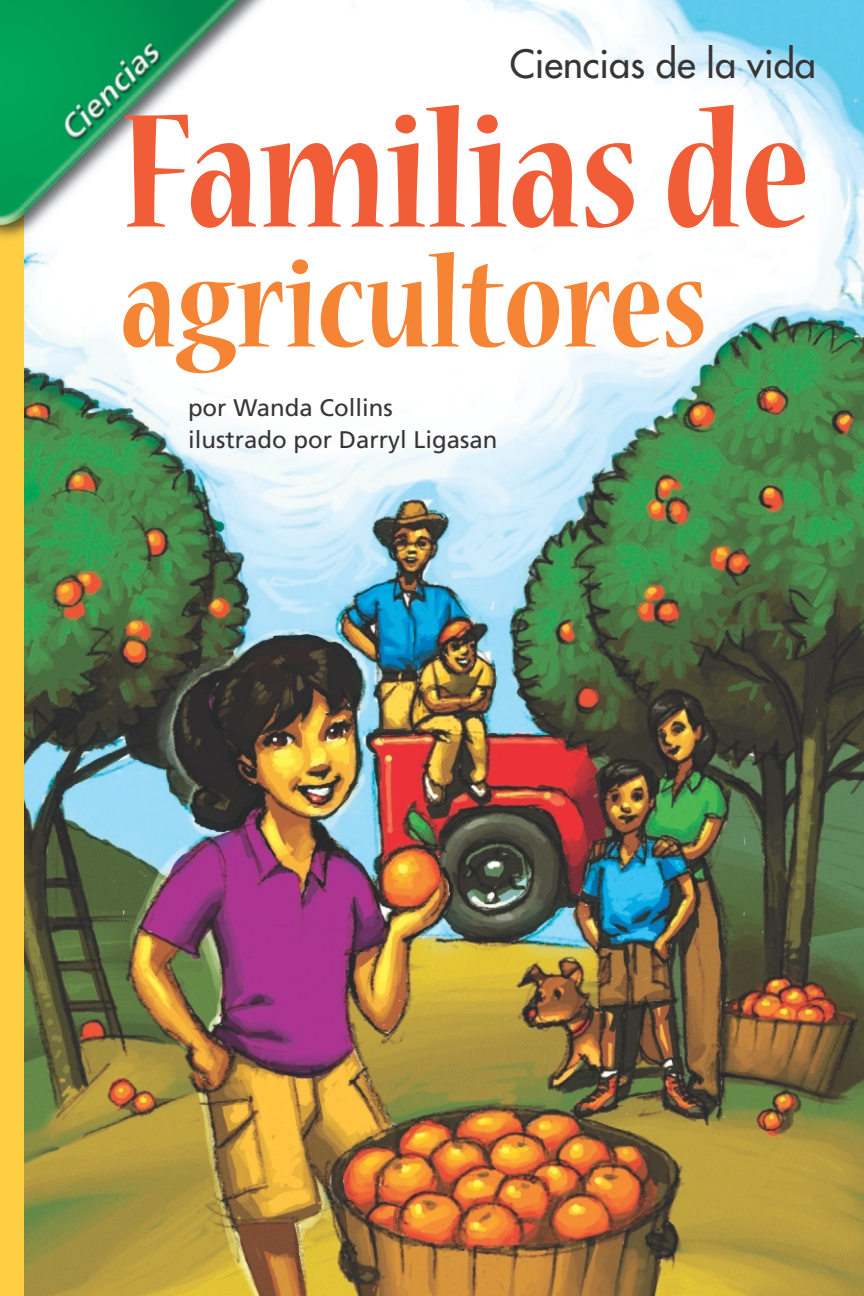
<style>
.page{position:relative;width:864px;height:1296px;background:#fff}
.page>*{position:absolute;margin:0;border:0;box-sizing:border-box;transform-origin:0 0}
.t1{font:700 condensed 180px "Nueva Std";letter-spacing:-.005em;color:#f15d37}
.t2{font:700 condensed 140px "Nueva Std";letter-spacing:-.005em;color:#f58535}
.t3{font:500 38px "SF Futura B";color:#373536}
.t4{font:24px/32px "Frutiger LT Std";color:#373536}
</style>
<div class="page">
<img style="left:24px;top:0;width:840px;height:1296px">
<div style="left:0;top:0;width:24px;height:1296px;background:#ffcf43"></div>
<img style="left:24px;top:0;width:255px;height:242px">
<img style="left:0;top:0;width:268px;height:227px">
<h3 class="t3" style="left:510px;top:40px;width:308px">Ciencias de la vida</h3>
<h1 class="t1" style="left:120px;top:91px;width:691px">Familias de</h1>
<h2 class="t2" style="left:120px;top:241px;width:589px">agricultores</h2>
<p class="t4" style="left:188px;top:392px;width:311px">por Wanda Collins ilustrado por Darryl Ligasan</p>
</div>
